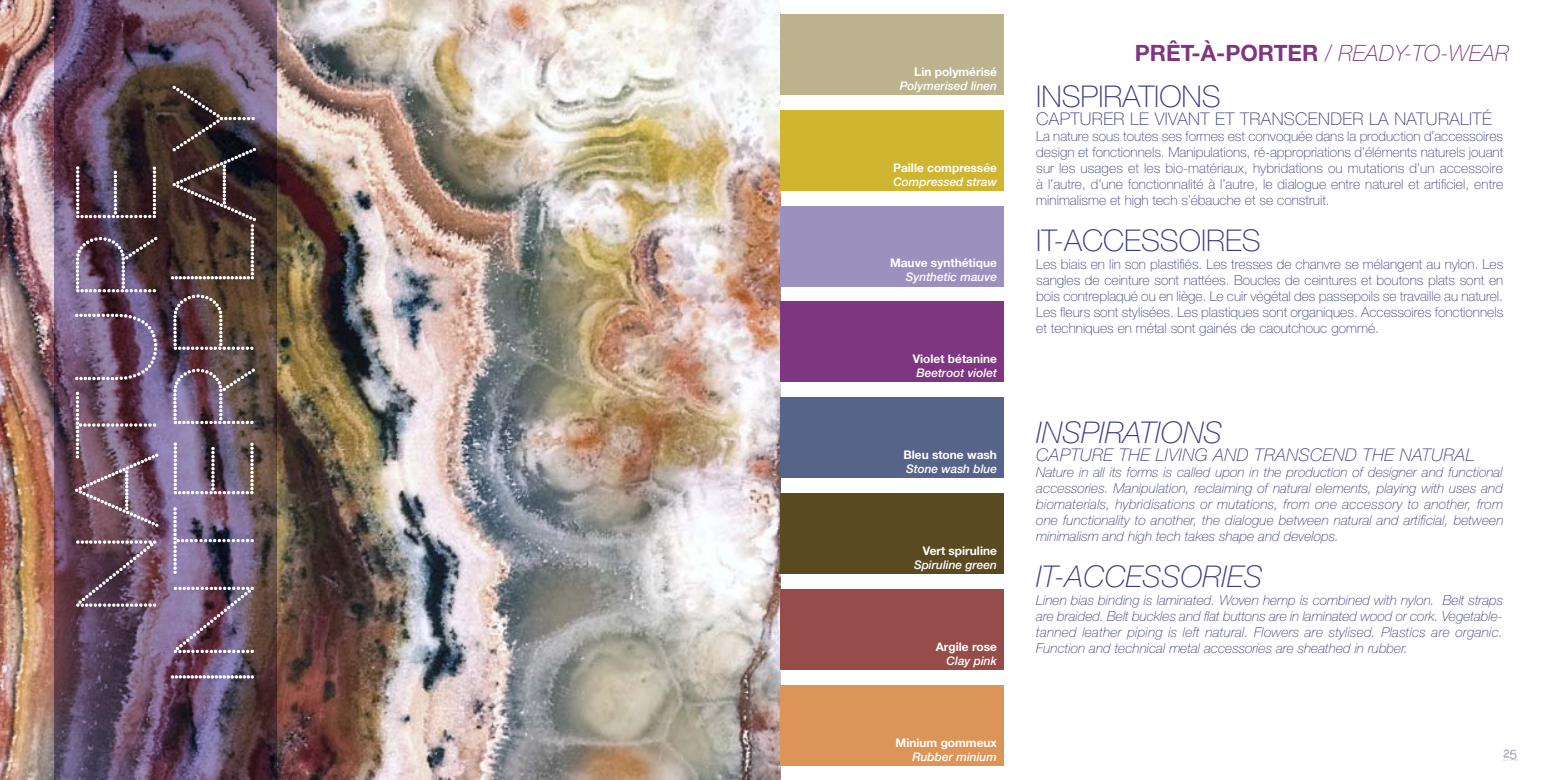
<style>
.page{position:relative;width:1560px;height:780px;background:#fff}
.page>*{position:absolute;margin:0;border:0;box-sizing:border-box;transform-origin:0 0}
.inspi_ambiance16{font:100 30px "Helvetica Neue LT";color:#383c85}
.inspi_ambiance16UK{font:italic 100 30px "Helvetica Neue LT";color:#383c85}
.txt_courant_couleur{font:700 22.5px "Helvetica Neue LT";color:#7e3681}
.inter16{font:100 17.5px "Helvetica Neue LT";letter-spacing:.02em;color:#383c85}
.inter16_UK{font:italic 100 17.5px "Helvetica Neue LT";letter-spacing:.02em;color:#383c85}
.txt_courant16{font:100 13.75px/16px "Helvetica Neue LT";color:#383c85;text-align:justify}
.txt_courant16UK{font:italic 100 13.75px/16px "Helvetica Neue LT";color:#383c85;text-align:justify}
.couleur16{font:700 11.88px "Helvetica Neue LT";color:#fff}
.couleur16UK{font:italic 500 11.88px "Helvetica Neue LT";color:#fff}
.s1{font-weight:100}
.s2{font-weight:100;font-style:italic}
</style>
<div class="page">
<img style="left:0;top:0;width:780px;height:780px">
<div style="left:780px;top:206px;width:223px;height:80px;background:#9b91bf"></div>
<div style="left:780px;top:684px;width:223px;height:81px;background:#dc9458"></div>
<div style="left:780px;top:589px;width:223px;height:80px;background:#964c49"></div>
<div style="left:780px;top:14px;width:223px;height:81px;background:#bcb38e"></div>
<div style="left:780px;top:397px;width:223px;height:81px;background:#576489"></div>
<div style="left:780px;top:493px;width:223px;height:80px;background:#594a22"></div>
<div style="left:780px;top:110px;width:223px;height:80px;background:#d0b630"></div>
<div style="left:780px;top:301px;width:223px;height:81px;background:#7e3681"></div>
<img style="left:54px;top:0;width:223px;height:780px">
<img style="left:170px;top:85px;width:86px;height:594px">
<svg style="left:75px;top:166px;width:84px;height:441px;background:#6c5366"></svg>
<svg style="left:1503px;top:749px;width:13px;height:11px"></svg>
<p class="couleur16" style="left:914px;top:64px;width:84px">Lin polymérisé</p>
<p class="couleur16UK" style="left:899px;top:79px;width:99px">Polymerised linen</p>
<p class="couleur16" style="left:893px;top:160px;width:105px">Paille compressée</p>
<p class="couleur16UK" style="left:893px;top:174px;width:105px">Compressed straw</p>
<p class="couleur16" style="left:889px;top:256px;width:108px">Mauve synthétique</p>
<p class="couleur16UK" style="left:905px;top:270px;width:93px">Synthetic mauve</p>
<p class="couleur16" style="left:912px;top:351px;width:85px">Violet bétanine</p>
<p class="couleur16UK" style="left:916px;top:366px;width:82px">Beetroot violet</p>
<p class="couleur16" style="left:903px;top:447px;width:95px">Bleu stone wash</p>
<p class="couleur16UK" style="left:906px;top:462px;width:92px">Stone wash blue</p>
<p class="couleur16" style="left:922px;top:543px;width:76px">Vert spiruline</p>
<p class="couleur16UK" style="left:913px;top:557px;width:84px">Spiruline green</p>
<p class="couleur16" style="left:935px;top:639px;width:63px">Argile rose</p>
<p class="couleur16UK" style="left:946px;top:653px;width:52px">Clay pink</p>
<p class="couleur16" style="left:895px;top:734px;width:103px">Minium gommeux</p>
<p class="couleur16UK" style="left:912px;top:749px;width:86px">Rubber minium</p>
<p class="txt_courant_couleur" style="left:1134px;top:39px;width:376px">PRÊT-À-PORTER <span class="s1">/</span> <span class="s2">READY-TO-WEAR</span></p>
<p class="inspi_ambiance16" style="left:1036px;top:79px;width:186px">INSPIRATIONS</p>
<p class="inter16" style="left:1036px;top:109px;width:457px">CAPTURER LE VIVANT ET TRANSCENDER LA NATURALITÉ</p>
<p class="txt_courant16" style="left:1036px;top:128px;width:468px">La nature sous toutes ses formes est convoquée dans la production d’accessoires design et fonctionnels. Manipulations, ré-appropriations d’éléments naturels jouant sur les usages et les bio-matériaux, hybridations ou mutations d’un accessoire à l’autre, d’une fonctionnalité à l’autre, le dialogue entre naturel et artificiel, entre minimalisme et high tech s’ébauche et se construit.</p>
<p class="inspi_ambiance16" style="left:1036px;top:223px;width:226px">IT-ACCESSOIRES</p>
<p class="txt_courant16" style="left:1036px;top:256px;width:468px">Les biais en lin son plastifiés. Les tresses de chanvre se mélangent au nylon. Les sangles de ceinture sont nattées. Boucles de ceintures et boutons plats sont en bois contreplaqué ou en liège. Le cuir végétal des passepoils se travaille au naturel.<br>Les fleurs sont stylisées. Les plastiques sont organiques. Accessoires fonctionnels et techniques en métal sont gainés de caoutchouc gommé.</p>
<p class="inspi_ambiance16UK" style="left:1036px;top:415px;width:188px">INSPIRATIONS</p>
<p class="inter16_UK" style="left:1036px;top:445px;width:440px">CAPTURE THE LIVING AND TRANSCEND THE NATURAL</p>
<p class="txt_courant16UK" style="left:1036px;top:464px;width:469px">Nature in all its forms is called upon in the production of designer and functional accessories. Manipulation, reclaiming of natural elements, playing with uses and biomaterials, hybridisations or mutations, from one accessory to another, from one functionality to another, the dialogue between natural and artificial, between minimalism and high tech takes shape and develops.</p>
<p class="inspi_ambiance16UK" style="left:1036px;top:559px;width:228px">IT-ACCESSORIES</p>
<p class="txt_courant16UK" style="left:1036px;top:592px;width:468px">Linen bias binding is laminated. Woven hemp is combined with nylon. Belt straps are braided. Belt buckles and flat buttons are in laminated wood or cork. Vegetable&shy;tanned leather piping is left natural. Flowers are stylised. Plastics are organic.<br>Function and technical metal accessories are sheathed in rubber.</p>
</div>
